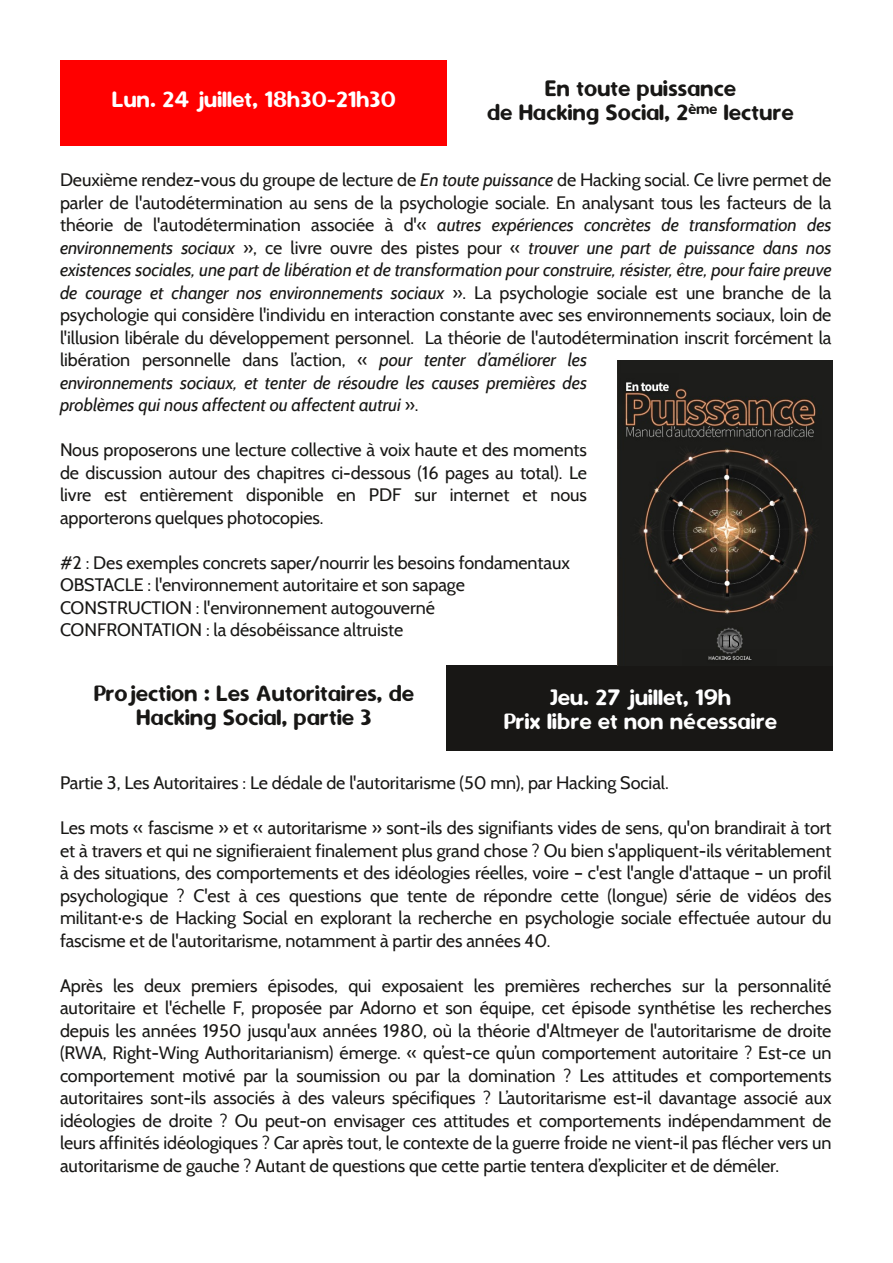
<style>
.page{position:relative;width:893px;height:1263px;background:#fff}
.page>*{position:absolute;margin:0;border:0;box-sizing:border-box;transform-origin:0 0}
.t1{font:25.5px/24px "Dyuthi";color:#181715;text-align:center}
.t2{font:25.5px/24px "Dyuthi";color:#fff;text-align:center}
.t3{font:18px/22.5px "Cabin";letter-spacing:-.005em;color:#181715;text-align:justify}
.s1{font-style:italic}
</style>
<div class="page">
<div style="left:446px;top:665px;width:387px;height:85px;background:#181715"></div>
<div style="left:60px;top:60px;width:386px;height:85px;background:#f00"></div>
<img style="left:617px;top:360px;width:216px;height:305px">
<h1 class="t2" style="left:111px;top:90px;width:286px">Lun. 24 juillet, 18h30-21h30</h1>
<h1 class="t1" style="left:486px;top:79px;width:308px">En toute puissance<br>de Hacking Social, 2<sup>ème</sup> lecture</h1>
<p class="t3" style="left:60px;top:168px;width:773px;text-align:left">Deuxième rendez-vous du groupe de lecture de <span class="s1">En toute puissance</span> de Hacking social. Ce livre permet de parler de l'autodétermination au sens de la psychologie sociale. En analysant tous les facteurs de la théorie de l'autodétermination associée à d'« <span class="s1">autres expériences concrètes de transformation des environnements sociaux</span> », ce livre ouvre des pistes pour « <span class="s1">trouver une part de puissance dans nos existences sociales, une part de libération et de transformation pour construire, résister, être, pour faire preuve de courage et changer nos environnements sociaux</span> ». La psychologie sociale est une branche de la psychologie qui considère l'individu en interaction constante avec ses environnements sociaux, loin de l'illusion libérale du développement personnel. La théorie de l'autodétermination inscrit forcément la libération personnelle dans l’action, « <span class="s1">pour tenter d’améliorer les<br>environnements sociaux, et tenter de résoudre les causes premières des<br>problèmes qui nous affectent ou affectent autrui</span> ».</p>
<p class="t3" style="left:60px;top:438px;width:528px">Nous proposerons une lecture collective à voix haute et des moments de discussion autour des chapitres ci-dessous (16 pages au total). Le livre est entièrement disponible en PDF sur internet et nous apporterons quelques photocopies.</p>
<p class="t3" style="left:60px;top:551px;width:511px;text-align:left">#2 : Des exemples concrets saper/nourrir les besoins fondamentaux OBSTACLE : l'environnement autoritaire et son sapage CONSTRUCTION : l'environnement autogouverné CONFRONTATION : la désobéissance altruiste</p>
<h1 class="t1" style="left:93px;top:683px;width:322px">Projection : Les Autoritaires, de<br>Hacking Social, partie 3</h1>
<h1 class="t2" style="left:503px;top:688px;width:275px">Jeu. 27 juillet, 19h<br>Prix libre et non nécessaire</h1>
<p class="t3" style="left:60px;top:771px;width:610px">Partie 3, Les Autoritaires : Le dédale de l'autoritarisme (50 mn), par Hacking Social.</p>
<p class="t3" style="left:60px;top:816px;width:773px">Les mots « fascisme » et « autoritarisme » sont-ils des signifiants vides de sens, qu'on brandirait à tort et à travers et qui ne signifieraient finalement plus grand chose ? Ou bien s'appliquent-ils véritablement à des situations, des comportements et des idéologies réelles, voire – c'est l'angle d'attaque – un profil psychologique ? C'est à ces questions que tente de répondre cette (longue) série de vidéos des militant·e·s de Hacking Social en explorant la recherche en psychologie sociale effectuée autour du fascisme et de l'autoritarisme, notamment à partir des années 40.</p>
<p class="t3" style="left:60px;top:974px;width:773px">Après les deux premiers épisodes, qui exposaient les premières recherches sur la personnalité autoritaire et l'échelle F, proposée par Adorno et son équipe, cet épisode synthétise les recherches depuis les années 1950 jusqu'aux années 1980, où la théorie d'Altmeyer de l'autoritarisme de droite (RWA, Right-Wing Authoritarianism) émerge. « qu’est-ce qu’un comportement autoritaire ? Est-ce un comportement motivé par la soumission ou par la domination ? Les attitudes et comportements autoritaires sont-ils associés à des valeurs spécifiques ? L’autoritarisme est-il davantage associé aux idéologies de droite ? Ou peut-on envisager ces attitudes et comportements indépendamment de leurs affinités idéologiques ? Car après tout, le contexte de la guerre froide ne vient-il pas flécher vers un autoritarisme de gauche ? Autant de questions que cette partie tentera d’expliciter et de démêler.</p>
</div>
